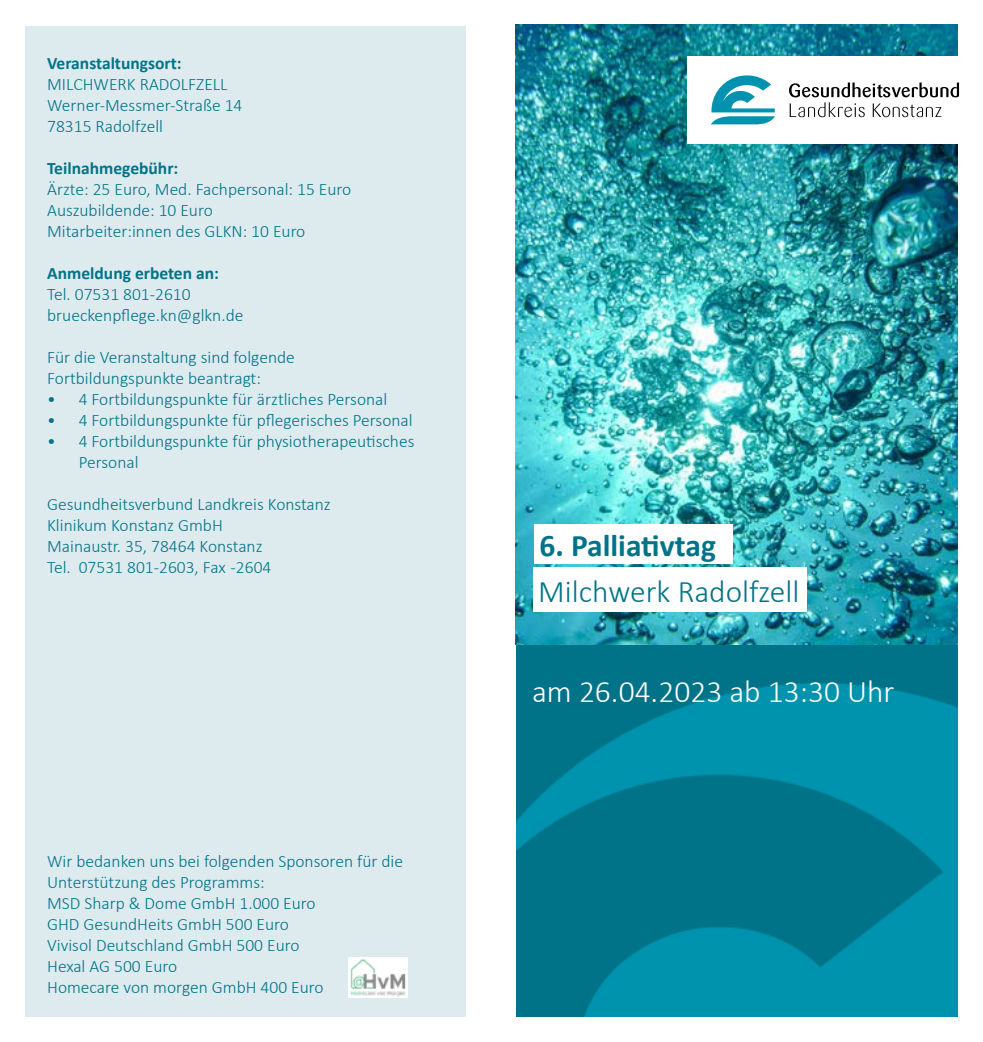
<style>
.page{position:relative;width:983px;height:1042px;background:#fff}
.page>*{position:absolute;margin:0;border:0;box-sizing:border-box;transform-origin:0 0}
.t1{font:300 31.5px "Calibri";color:#fff}
.t2{font:300 31.5px "Calibri";color:#007388}
.t3{font:700 31.5px "Calibri";color:#007388}
.t4{font:300 17.5px/21px "Calibri";color:#007388}
.t5{font:700 17.5px "Calibri";color:#007388}
</style>
<div class="page">
<div style="left:26px;top:26px;width:439px;height:990px;background:#deebee"></div>
<img style="left:516px;top:25px;width:441px;height:991px">
<div style="left:687px;top:56px;width:295px;height:88px;background:#fff"></div>
<svg style="left:711px;top:75px;width:63px;height:50px"></svg>
<svg style="left:789px;top:83px;width:169px;height:34px"></svg>
<div style="left:534px;top:524px;width:199px;height:40px;background:#fff"></div>
<div style="left:533px;top:567px;width:273px;height:45px;background:#fff"></div>
<img style="left:348px;top:957px;width:59px;height:40px">
<p class="t5" style="left:47px;top:51px;width:136px">Veranstaltungsort:</p>
<p class="t4" style="left:47px;top:74px;width:197px">MILCHWERK RADOLFZELL<br>Werner-Messmer-Straße 14<br>78315 Radolfzell</p>
<p class="t5" style="left:47px;top:156px;width:133px">Teilnahmegebühr:</p>
<p class="t4" style="left:47px;top:179px;width:305px">Ärzte: 25 Euro, Med. Fachpersonal: 15 Euro<br>Auszubildende: 10 Euro<br>Mitarbeiter:innen des GLKN: 10 Euro</p>
<p class="t5" style="left:47px;top:261px;width:173px">Anmeldung erbeten an:</p>
<p class="t4" style="left:47px;top:284px;width:198px">Tel. 07531 801-2610 brueckenpflege.kn@glkn.de</p>
<p class="t4" style="left:47px;top:347px;width:249px">Für die Veranstaltung sind folgende<br>Fortbildungspunkte beantragt:</p>
<p class="t4" style="left:47px;top:389px;width:341px">• 4 Fortbildungspunkte für ärztliches Personal</p>
<p class="t4" style="left:47px;top:410px;width:367px">• 4 Fortbildungspunkte für pflegerisches Personal</p>
<p class="t4" style="left:79px;top:431px;width:337px;text-indent:-32px">• 4 Fortbildungspunkte für physiotherapeutisches<br>Personal</p>
<p class="t4" style="left:47px;top:494px;width:285px">Gesundheitsverbund Landkreis Konstanz<br>Klinikum Konstanz GmbH<br>Mainaustr. 35, 78464 Konstanz<br>Tel. 07531 801-2603, Fax -2604</p>
<p class="t4" style="left:47px;top:851px;width:357px">Wir bedanken uns bei folgenden Sponsoren für die<br>Unterstützung des Programms:<br>MSD Sharp &amp; Dome GmbH 1.000 Euro<br>GHD GesundHeits GmbH 500 Euro<br>Vivisol Deutschland GmbH 500 Euro<br>Hexal AG 500 Euro<br>Homecare von morgen GmbH 400 Euro</p>
<h1 class="t3" style="left:539px;top:523px;width:178px">6. Palliativtag</h1>
<h1 class="t2" style="left:538px;top:572px;width:262px">Milchwerk Radolfzell</h1>
<h1 class="t1" style="left:532px;top:672px;width:364px">am 26.04.2023 ab 13:30 Uhr</h1>
</div>
